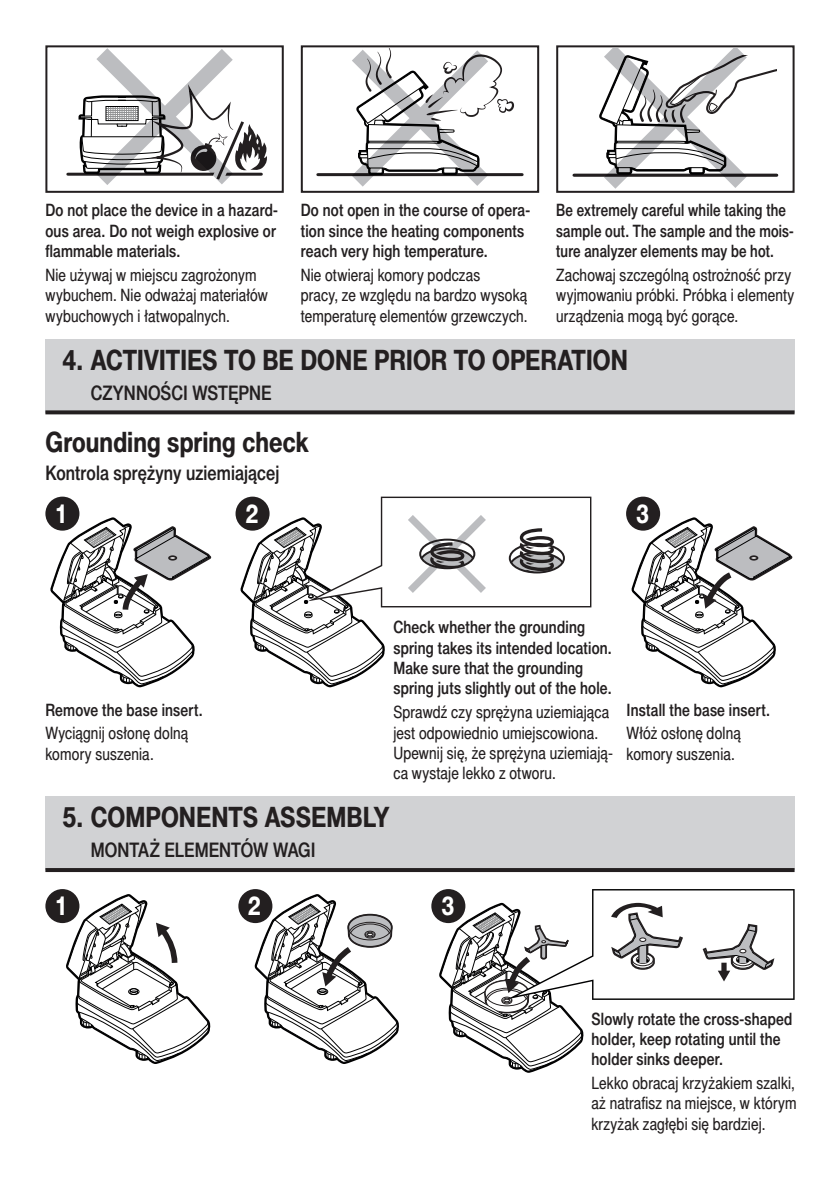
<style>
.page{position:relative;width:840px;height:1191px;background:#fff}
.page>*{position:absolute;margin:0;border:0;box-sizing:border-box;transform-origin:0 0}
.Nagłówek{font:700 28px "Switzer Cnd EFN";color:#231f20}
.Nagłówek_2{font:700 28px "Switzer Cnd EFN";color:#231f20}
.t1{font:700 26px "Switzer Cnd EFN";color:#fff}
.Nagłówek-2{font:20px "Switzer Cnd EFN Medium";color:#231f20}
.Nagłówek_2-2{font:20px "Switzer Cnd EFN Medium";letter-spacing:.005em;color:#231f20}
.treść_2{font:17px/20.4px "Switzer Cnd EFN";letter-spacing:.01em;color:#231f20}
.Treść_2{font:17px/20.4px "Switzer Cnd EFN Medium";letter-spacing:.01em;color:#231f20}
.Treść_2-2{font:17px/20.4px "Switzer Cnd EFN Medium";letter-spacing:.01em;color:#231f20;scale:.96 1}
</style>
<div class="page">
<hr style="left:68px;top:173px;width:193px;height:3px;background:#231f20">
<svg style="left:78px;top:48px;width:189px;height:137px"></svg>
<div style="left:45px;top:889px;width:34px;height:34px;background:#231f20;border-radius:50%"></div>
<svg style="left:50px;top:517px;width:161px;height:170px"></svg>
<div style="left:238px;top:889px;width:34px;height:34px;background:#231f20;border-radius:50%"></div>
<div style="left:45px;top:496px;width:34px;height:34px;background:#231f20;border-radius:50%"></div>
<div style="left:431px;top:889px;width:34px;height:34px;background:#231f20;border-radius:50%"></div>
<svg style="left:65px;top:894px;width:145px;height:170px"></svg>
<svg style="left:254px;top:894px;width:145px;height:170px"></svg>
<svg style="left:438px;top:889px;width:356px;height:183px"></svg>
<div style="left:45px;top:45px;width:238px;height:148px;border:2px solid #231f20"></div>
<svg style="left:235px;top:496px;width:34px;height:34px"></svg>
<div style="left:625px;top:496px;width:34px;height:34px;background:#231f20;border-radius:50%"></div>
<svg style="left:240px;top:496px;width:351px;height:191px"></svg>
<svg style="left:630px;top:517px;width:161px;height:170px"></svg>
<div style="left:556px;top:45px;width:238px;height:148px;border:2px solid #231f20"></div>
<div style="left:300px;top:45px;width:239px;height:148px;border:2px solid #231f20"></div>
<hr style="left:317px;top:173px;width:205px;height:3px;background:#231f20">
<svg style="left:351px;top:48px;width:163px;height:139px"></svg>
<hr style="left:573px;top:174px;width:203px;height:3px;background:#231f20">
<svg style="left:598px;top:48px;width:178px;height:141px"></svg>
<div style="left:45px;top:339px;width:749px;height:73px;background:#d1d2d4"></div>
<svg style="left:45px;top:410px;width:749px;height:4px;fill:#231f20"></svg>
<div style="left:45px;top:796px;width:749px;height:74px;background:#d1d2d4"></div>
<hr style="left:45px;top:868px;width:749px;height:4px;background:#231f20">
<p class="Treść_2" style="left:45px;top:200px;width:234px;text-align:justify">Do not place the device in a hazard&shy;ous area. Do not weigh explosive or flammable materials.</p>
<p class="Treść_2" style="left:300px;top:200px;width:231px">Do not open in the course of opera&shy;tion since the heating components reach very high temperature.</p>
<p class="Treść_2-2" style="left:556px;top:200px;width:249px">Be extremely careful while taking the sample out. The sample and the mois&shy;ture analyzer elements may be hot.</p>
<p class="treść_2" style="left:45px;top:264px;width:212px">Nie używaj w miejscu zagrożonym</p>
<p class="treść_2" style="left:45px;top:285px;width:224px">wybuchem. Nie odważaj materiałów</p>
<p class="treść_2" style="left:45px;top:305px;width:186px">wybuchowych i łatwopalnych.</p>
<p class="treść_2" style="left:300px;top:264px;width:181px">Nie otwieraj komory podczas</p>
<p class="treść_2" style="left:300px;top:285px;width:228px">pracy, ze względu na bardzo wysoką</p>
<p class="treść_2" style="left:300px;top:305px;width:228px">temperaturę elementów grzewczych.</p>
<p class="treść_2" style="left:556px;top:264px;width:236px">Zachowaj szczególną ostrożność przy</p>
<p class="treść_2" style="left:556px;top:285px;width:239px">wyjmowaniu próbki. Próbka i elementy</p>
<p class="treść_2" style="left:556px;top:305px;width:184px">urządzenia mogą być gorące.</p>
<p class="Nagłówek" style="left:62px;top:343px;width:566px">4. ACTIVITIES TO BE DONE PRIOR TO OPERATION</p>
<p class="Nagłówek-2" style="left:91px;top:380px;width:182px">CZYNNOŚCI WSTĘPNE</p>
<p class="Nagłówek_2" style="left:45px;top:425px;width:264px">Grounding spring check</p>
<p class="Nagłówek_2-2" style="left:45px;top:460px;width:235px">Kontrola sprężyny uziemiającej</p>
<p class="t1" style="left:55px;top:498px;width:15px">1</p>
<p class="t1" style="left:245px;top:498px;width:15px">2</p>
<p class="t1" style="left:635px;top:498px;width:15px">3</p>
<p class="Treść_2" style="left:393px;top:617px;width:220px">Check whether the grounding spring takes its intended location.</p>
<p class="Treść_2" style="left:393px;top:657px;width:220px">Make sure that the grounding spring juts slightly out of the hole.</p>
<p class="Treść_2" style="left:45px;top:699px;width:159px">Remove the base insert.</p>
<p class="Treść_2" style="left:626px;top:699px;width:145px">Install the base insert.</p>
<p class="treść_2" style="left:393px;top:701px;width:217px">Sprawdź czy sprężyna uziemiająca jest odpowiednio umiejscowiona.</p>
<p class="treść_2" style="left:393px;top:742px;width:221px">Upewnij się, że sprężyna uziemiają&shy;ca wystaje lekko z otworu.</p>
<p class="treść_2" style="left:626px;top:723px;width:116px">Włóż osłonę dolną</p>
<p class="treść_2" style="left:626px;top:743px;width:110px">komory suszenia.</p>
<p class="treść_2" style="left:45px;top:723px;width:144px">Wyciągnij osłonę dolną</p>
<p class="treść_2" style="left:45px;top:743px;width:110px">komory suszenia.</p>
<p class="Nagłówek" style="left:62px;top:801px;width:328px">5. COMPONENTS ASSEMBLY</p>
<p class="Nagłówek-2" style="left:91px;top:838px;width:226px">MONTAŻ ELEMENTÓW WAGI</p>
<p class="t1" style="left:55px;top:891px;width:15px">1</p>
<p class="t1" style="left:248px;top:891px;width:15px">2</p>
<p class="t1" style="left:441px;top:891px;width:15px">3</p>
<p class="Treść_2" style="left:591px;top:1008px;width:202px">Slowly rotate the cross-shaped holder, keep rotating until the holder sinks deeper.</p>
<p class="treść_2" style="left:591px;top:1072px;width:206px;text-align:justify">Lekko obracaj krzyżakiem szalki, aż natrafisz na miejsce, w którym krzyżak zagłębi się bardziej.</p>
</div>
